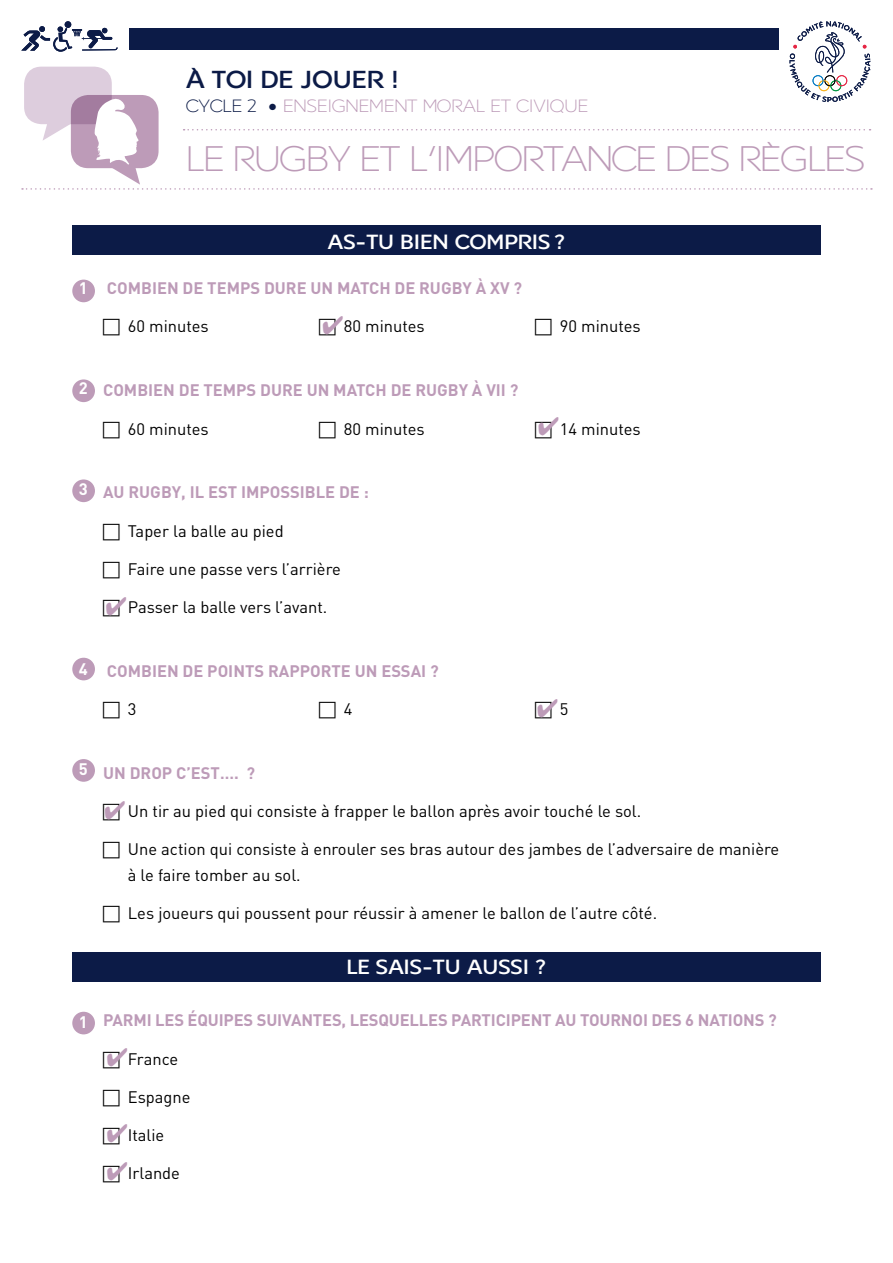
<style>
.page{position:relative;width:893px;height:1263px;background:#fff}
.page>*{position:absolute;margin:0;border:0;box-sizing:border-box;transform-origin:0 0}
.t1{font:300 39px "Franceolympique";letter-spacing:-.03em;color:#bd9bb8}
.t2{font:500 27px "Franceolympique";letter-spacing:-.01em;color:#0c1b47}
.t3{font:500 22.5px "Franceolympique";color:#fff}
.t4{font:300 19.5px "Franceolympique";letter-spacing:-.01em;color:#bd9bb8}
.t5{font:16.5px/25.5px "DIN";color:#000}
.t6{font:700 16.5px "DIN";color:#bd9bb8}
.t7{font:700 16.5px "DIN";color:#fff}
.s1{color:#0c1b47}
</style>
<div class="page">
<div style="left:72px;top:225px;width:749px;height:30px;background:#0c1b47"></div>
<div style="left:72px;top:952px;width:749px;height:29px;background:#0c1b47"></div>
<div style="left:72px;top:280px;width:23px;height:22px;background:#bd9bb8;border-radius:50%"></div>
<div style="left:72px;top:1012px;width:23px;height:22px;background:#bd9bb8;border-radius:50%"></div>
<div style="left:72px;top:479px;width:23px;height:23px;background:#bd9bb8;border-radius:50%"></div>
<div style="left:72px;top:379px;width:23px;height:23px;background:#bd9bb8;border-radius:50%"></div>
<div style="left:72px;top:658px;width:23px;height:22px;background:#bd9bb8;border-radius:50%"></div>
<div style="left:72px;top:759px;width:23px;height:23px;background:#bd9bb8;border-radius:50%"></div>
<svg style="left:21px;top:21px;width:851px;height:169px"></svg>
<h2 class="t2" style="left:186px;top:63px;width:214px">À TOI DE JOUER !</h2>
<p class="t4" style="left:186px;top:94px;width:404px"><span class="s1">CYCLE 2 •</span> ENSEIGNEMENT MORAL ET CIVIQUE</p>
<h1 class="t1" style="left:186px;top:135px;width:681px">LE RUGBY ET L’IMPORTANCE DES RÈGLES</h1>
<p class="t7" style="left:79px;top:277px;width:10px">1</p>
<h3 class="t3" style="left:327px;top:228px;width:239px">AS-TU BIEN COMPRIS ?</h3>
<p class="t6" style="left:107px;top:277px;width:417px">COMBIEN DE TEMPS DURE UN MATCH DE RUGBY À XV ?</p>
<p class="t5" style="left:128px;top:313px;width:82px">60 minutes</p>
<p class="t5" style="left:344px;top:313px;width:82px">80 minutes</p>
<p class="t5" style="left:560px;top:313px;width:82px">90 minutes</p>
<p class="t7" style="left:79px;top:377px;width:10px">2</p>
<p class="t6" style="left:103px;top:379px;width:417px">COMBIEN DE TEMPS DURE UN MATCH DE RUGBY À VII ?</p>
<p class="t5" style="left:128px;top:415px;width:82px">60 minutes</p>
<p class="t5" style="left:344px;top:415px;width:82px">80 minutes</p>
<p class="t5" style="left:560px;top:415px;width:82px">14 minutes</p>
<p class="t7" style="left:79px;top:479px;width:10px">3</p>
<p class="t6" style="left:103px;top:481px;width:267px">AU RUGBY, IL EST IMPOSSIBLE DE :</p>
<p class="t5" style="left:128px;top:517px;width:157px">Taper la balle au pied</p>
<p class="t5" style="left:128px;top:556px;width:214px">Faire une passe vers l’arrière</p>
<p class="t5" style="left:128px;top:594px;width:201px">Passer la balle vers l’avant.</p>
<p class="t7" style="left:79px;top:658px;width:10px">4</p>
<p class="t6" style="left:107px;top:660px;width:333px">COMBIEN DE POINTS RAPPORTE UN ESSAI ?</p>
<p class="t5" style="left:128px;top:696px;width:10px">3</p>
<p class="t5" style="left:344px;top:696px;width:10px">4</p>
<p class="t5" style="left:560px;top:696px;width:10px">5</p>
<p class="t7" style="left:79px;top:758px;width:10px">5</p>
<p class="t7" style="left:79px;top:1012px;width:10px">1</p>
<p class="t6" style="left:103px;top:762px;width:153px">UN DROP C’EST…. ?</p>
<p class="t5" style="left:128px;top:798px;width:515px">Un tir au pied qui consiste à frapper le ballon après avoir touché le sol.</p>
<p class="t5" style="left:128px;top:836px;width:653px">Une action qui consiste à enrouler ses bras autour des jambes de l’adversaire de manière à le faire tomber au sol.</p>
<p class="t5" style="left:128px;top:900px;width:531px">Les joueurs qui poussent pour réussir à amener le ballon de l’autre côté.</p>
<h3 class="t3" style="left:347px;top:954px;width:201px">LE SAIS-TU AUSSI ?</h3>
<p class="t6" style="left:103px;top:1010px;width:675px">PARMI LES ÉQUIPES SUIVANTES, LESQUELLES PARTICIPENT AU TOURNOI DES 6 NATIONS ?</p>
<p class="t5" style="left:128px;top:1046px;width:52px">France</p>
<p class="t5" style="left:128px;top:1084px;width:64px">Espagne</p>
<p class="t5" style="left:128px;top:1122px;width:38px">Italie</p>
<p class="t5" style="left:128px;top:1160px;width:54px">Irlande</p>
</div>
